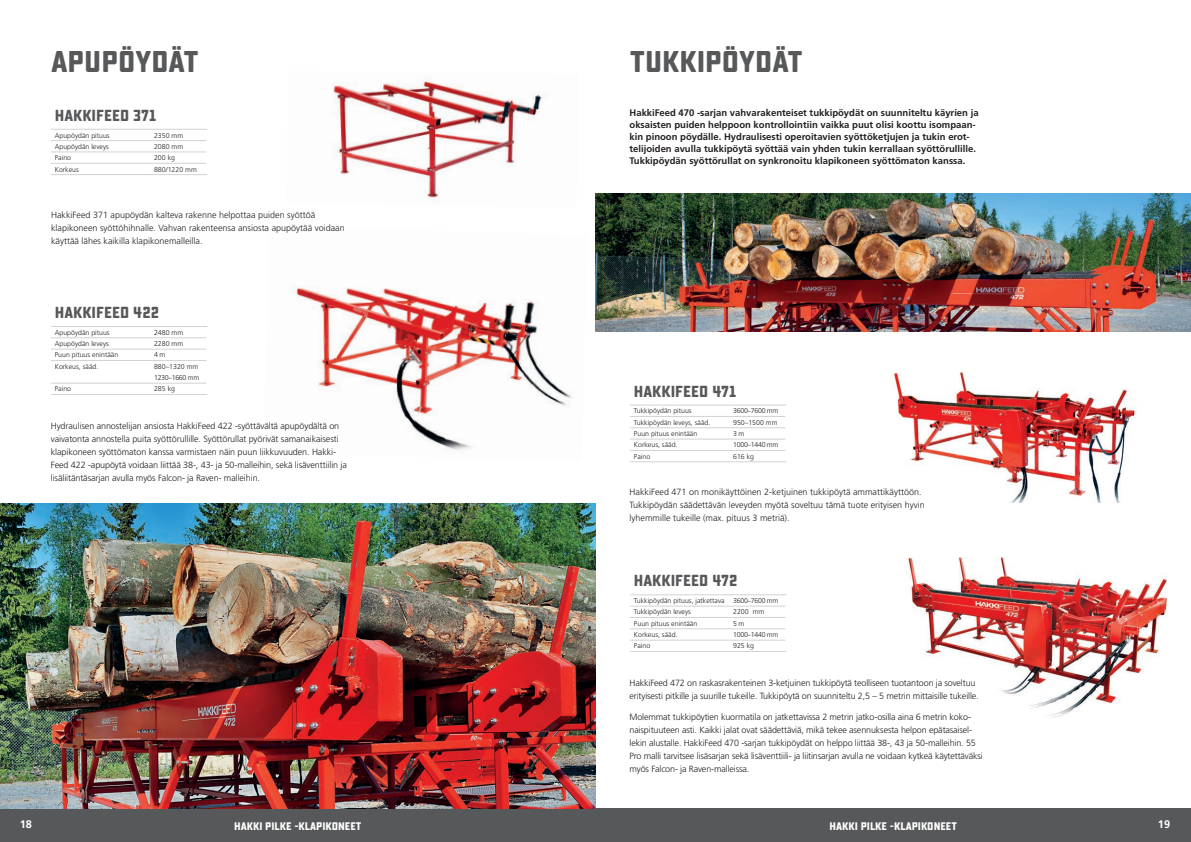
<style>
.page{position:relative;width:1191px;height:842px;background:#fff}
.page>*{position:absolute;margin:0;border:0;box-sizing:border-box;transform-origin:0 0}
.otsikko{font:700 30px "Sucrose";color:#57585a}
.Nostot{font:700 16px "Sucrose";color:#57585a}
.t1{font:700 11px "Sucrose";color:#fff}
.t2{font:700 11px "Frutiger LT Pro";color:#fff}
.Eka_Leipis{font:700 9.5px/12px "Frutiger LT Pro";color:#231f20}
.Leipis{font:300 9px/13px "Frutiger LT Pro";letter-spacing:-.01em;color:#231f20}
.t3{font:300 7px "Frutiger LT Pro";color:#231f20}
.t4{font:300 7px "Frutiger LT Pro";letter-spacing:-.04em;color:#231f20}
</style>
<div class="page">
<div style="left:0;top:808px;width:1191px;height:34px;background:#57585a"></div>
<img style="left:291px;top:286px;width:282px;height:164px">
<img style="left:0;top:504px;width:595px;height:304px">
<img style="left:333px;top:81px;width:211px;height:117px">
<img style="left:893px;top:372px;width:243px;height:131px">
<img style="left:908px;top:557px;width:259px;height:161px">
<hr style="left:630px;top:405px;width:99px;height:1px;background:#d1d2d4">
<hr style="left:729px;top:405px;width:57px;height:1px;background:#d1d2d4">
<hr style="left:630px;top:416px;width:99px;height:1px;background:#d1d2d4">
<hr style="left:729px;top:416px;width:56px;height:1px;background:#d1d2d4">
<hr style="left:630px;top:427px;width:99px;height:1px;background:#d1d2d4">
<hr style="left:729px;top:427px;width:56px;height:1px;background:#d1d2d4">
<hr style="left:630px;top:439px;width:99px;height:1px;background:#d1d2d4">
<hr style="left:729px;top:439px;width:56px;height:1px;background:#d1d2d4">
<hr style="left:630px;top:450px;width:99px;height:1px;background:#d1d2d4">
<hr style="left:729px;top:450px;width:56px;height:1px;background:#d1d2d4">
<hr style="left:630px;top:461px;width:99px;height:1px;background:#d1d2d4">
<hr style="left:729px;top:461px;width:57px;height:1px;background:#d1d2d4">
<hr style="left:630px;top:594px;width:99px;height:1px;background:#d1d2d4">
<hr style="left:729px;top:594px;width:57px;height:1px;background:#d1d2d4">
<hr style="left:630px;top:606px;width:99px;height:1px;background:#d1d2d4">
<hr style="left:729px;top:606px;width:56px;height:1px;background:#d1d2d4">
<hr style="left:630px;top:640px;width:99px;height:1px;background:#d1d2d4">
<hr style="left:729px;top:640px;width:56px;height:1px;background:#d1d2d4">
<hr style="left:630px;top:617px;width:99px;height:1px;background:#d1d2d4">
<hr style="left:729px;top:617px;width:56px;height:1px;background:#d1d2d4">
<hr style="left:630px;top:628px;width:99px;height:1px;background:#d1d2d4">
<hr style="left:729px;top:628px;width:56px;height:1px;background:#d1d2d4">
<hr style="left:630px;top:651px;width:99px;height:1px;background:#d1d2d4">
<hr style="left:729px;top:651px;width:57px;height:1px;background:#d1d2d4">
<hr style="left:51px;top:129px;width:99px;height:1px;background:#d1d2d4">
<hr style="left:150px;top:129px;width:57px;height:1px;background:#d1d2d4">
<hr style="left:51px;top:140px;width:99px;height:1px;background:#d1d2d4">
<hr style="left:150px;top:140px;width:56px;height:1px;background:#d1d2d4">
<hr style="left:51px;top:152px;width:99px;height:1px;background:#d1d2d4">
<hr style="left:150px;top:152px;width:56px;height:1px;background:#d1d2d4">
<hr style="left:51px;top:163px;width:99px;height:1px;background:#d1d2d4">
<hr style="left:150px;top:163px;width:56px;height:1px;background:#d1d2d4">
<hr style="left:51px;top:174px;width:99px;height:1px;background:#d1d2d4">
<hr style="left:150px;top:174px;width:57px;height:1px;background:#d1d2d4">
<hr style="left:51px;top:349px;width:99px;height:1px;background:#d1d2d4">
<hr style="left:150px;top:349px;width:56px;height:1px;background:#d1d2d4">
<hr style="left:51px;top:360px;width:99px;height:1px;background:#d1d2d4">
<hr style="left:150px;top:360px;width:56px;height:1px;background:#d1d2d4">
<hr style="left:51px;top:326px;width:99px;height:1px;background:#d1d2d4">
<hr style="left:150px;top:326px;width:57px;height:1px;background:#d1d2d4">
<hr style="left:51px;top:394px;width:99px;height:1px;background:#d1d2d4">
<hr style="left:150px;top:394px;width:57px;height:1px;background:#d1d2d4">
<hr style="left:51px;top:383px;width:99px;height:1px;background:#d1d2d4">
<hr style="left:150px;top:383px;width:56px;height:1px;background:#d1d2d4">
<hr style="left:51px;top:338px;width:99px;height:1px;background:#d1d2d4">
<hr style="left:150px;top:338px;width:56px;height:1px;background:#d1d2d4">
<img style="left:595px;top:193px;width:596px;height:139px">
<p class="otsikko" style="left:51px;top:44px;width:149px">Apupöydät</p>
<p class="otsikko" style="left:630px;top:44px;width:174px">Tukkipöydät</p>
<p class="Nostot" style="left:55px;top:106px;width:103px">HAKKIFEED 371</p>
<p class="t3" style="left:55px;top:131px;width:56px">Apupöydän pituus</p>
<p class="t3" style="left:154px;top:131px;width:31px">2350 mm</p>
<p class="t3" style="left:55px;top:142px;width:56px">Apupöydän leveys</p>
<p class="t3" style="left:154px;top:142px;width:31px">2080 mm</p>
<p class="t3" style="left:55px;top:154px;width:18px">Paino</p>
<p class="t3" style="left:154px;top:154px;width:23px">200 kg</p>
<p class="t3" style="left:55px;top:165px;width:26px">Korkeus</p>
<p class="t3" style="left:154px;top:165px;width:44px">880/1220 mm</p>
<p class="Leipis" style="left:51px;top:209px;width:295px">HakkiFeed 371 apupöydän kalteva rakenne helpottaa puiden syöttöä klapikoneen syöttöhihnalle. Vahvan rakenteensa ansiosta apupöytää voidaan käyttää lähes kaikilla klapikonemalleilla.</p>
<p class="Nostot" style="left:55px;top:303px;width:106px">HAKKIFEED 422</p>
<p class="t3" style="left:55px;top:328px;width:56px">Apupöydän pituus</p>
<p class="t3" style="left:154px;top:328px;width:31px">2480 mm</p>
<p class="t3" style="left:55px;top:340px;width:56px">Apupöydän leveys</p>
<p class="t3" style="left:154px;top:340px;width:31px">2280 mm</p>
<p class="t3" style="left:55px;top:351px;width:65px">Puun pituus enintään</p>
<p class="t3" style="left:154px;top:351px;width:13px">4 m</p>
<p class="t3" style="left:55px;top:362px;width:45px">Korkeus, sääd.</p>
<p class="t3" style="left:154px;top:362px;width:46px">880–1320 mm</p>
<p class="t4" style="left:154px;top:373px;width:47px">1230–1660 mm</p>
<p class="t3" style="left:55px;top:385px;width:18px">Paino</p>
<p class="t3" style="left:154px;top:385px;width:23px">285 kg</p>
<p class="Leipis" style="left:51px;top:419px;width:298px">Hydraulisen annostelijan ansiosta HakkiFeed 422 -syöttävältä apupöydältä on vaivatonta annostella puita syöttörullille. Syöttörullat pyörivät samanaikaisesti klapikoneen syöttömaton kanssa varmistaen näin puun liikkuvuuden. Hakki-Feed 422 -apupöytä voidaan liittää 38-, 43- ja 50-malleihin, sekä lisäventtiilin ja lisäliitäntäsarjan avulla myös Falcon- ja Raven- malleihin.</p>
<p class="Eka_Leipis" style="left:629px;top:107px;width:350px">HakkiFeed 470 -sarjan vahvarakenteiset tukkipöydät on suunniteltu käyrien ja oksaisten puiden helppoon kontrollointiin vaikka puut olisi koottu isompaan&shy;kin pinoon pöydälle. Hydraulisesti operoitavien syöttöketjujen ja tukin erot&shy;telijoiden avulla tukkipöytä syöttää vain yhden tukin kerrallaan syöttörullille.<br>Tukkipöydän syöttörullat on synkronoitu klapikoneen syöttömaton kanssa.</p>
<p class="Nostot" style="left:634px;top:382px;width:104px">HAKKIFEED 471</p>
<p class="t3" style="left:634px;top:407px;width:59px">Tukkipöydän pituus</p>
<p class="t4" style="left:733px;top:407px;width:47px">3600–7600 mm</p>
<p class="t3" style="left:634px;top:418px;width:78px">Tukkipöydän leveys, sääd.</p>
<p class="t3" style="left:733px;top:418px;width:46px">950–1500 mm</p>
<p class="t3" style="left:634px;top:430px;width:65px">Puun pituus enintään</p>
<p class="t3" style="left:733px;top:430px;width:13px">3 m</p>
<p class="t3" style="left:634px;top:441px;width:45px">Korkeus, sääd.</p>
<p class="t4" style="left:733px;top:441px;width:47px">1000–1440 mm</p>
<p class="t3" style="left:634px;top:452px;width:18px">Paino</p>
<p class="t3" style="left:733px;top:452px;width:23px">616 kg</p>
<p class="Leipis" style="left:629px;top:486px;width:297px">HakkiFeed 471 on monikäyttöinen 2-ketjuinen tukkipöytä ammattikäyttöön.<br>Tukkipöydän säädettävän leveyden myötä soveltuu tämä tuote erityisen hyvin lyhemmille tukeille (max. pituus 3 metriä).</p>
<p class="Nostot" style="left:634px;top:571px;width:105px">HAKKIFEED 472</p>
<p class="t3" style="left:634px;top:597px;width:92px">Tukkipöydän pituus, jatkettava</p>
<p class="t4" style="left:733px;top:597px;width:47px">3600–7600 mm</p>
<p class="t3" style="left:634px;top:608px;width:58px">Tukkipöydän leveys</p>
<p class="t3" style="left:733px;top:608px;width:33px">2200 mm</p>
<p class="t3" style="left:634px;top:619px;width:65px">Puun pituus enintään</p>
<p class="t3" style="left:733px;top:619px;width:13px">5 m</p>
<p class="t3" style="left:634px;top:631px;width:45px">Korkeus, sääd.</p>
<p class="t4" style="left:733px;top:631px;width:47px">1000–1440 mm</p>
<p class="t3" style="left:634px;top:642px;width:18px">Paino</p>
<p class="t3" style="left:733px;top:642px;width:23px">925 kg</p>
<p class="Leipis" style="left:629px;top:676px;width:351px">HakkiFeed 472 on raskasrakenteinen 3-ketjuinen tukkipöytä teolliseen tuotantoon ja soveltuu erityisesti pitkille ja suurille tukeille. Tukkipöytä on suunniteltu 2,5 – 5 metrin mittaisille tukeille.</p>
<p class="Leipis" style="left:629px;top:711px;width:355px">Molemmat tukkipöytien kuormatila on jatkettavissa 2 metrin jatko-osilla aina 6 metrin koko&shy;naispituuteen asti. Kaikki jalat ovat säädettäviä, mikä tekee asennuksesta helpon epätasaisel&shy;lekin alustalle. HakkiFeed 470 -sarjan tukkipöydät on helppo liittää 38-, 43 ja 50-malleihin. 55<br>Pro malli tarvitsee lisäsarjan sekä lisäventtiili- ja liitinsarjan avulla ne voidaan kytkeä käytettäväksi myös Falcon- ja Raven-malleissa.</p>
<p class="t2" style="left:20px;top:817px;width:14px">18</p>
<p class="t1" style="left:234px;top:820px;width:129px">HAKKI PILKE -KLAPIKONEET</p>
<p class="t1" style="left:829px;top:820px;width:129px">HAKKI PILKE -KLAPIKONEET</p>
<p class="t2" style="left:1158px;top:817px;width:14px">19</p>
</div>
